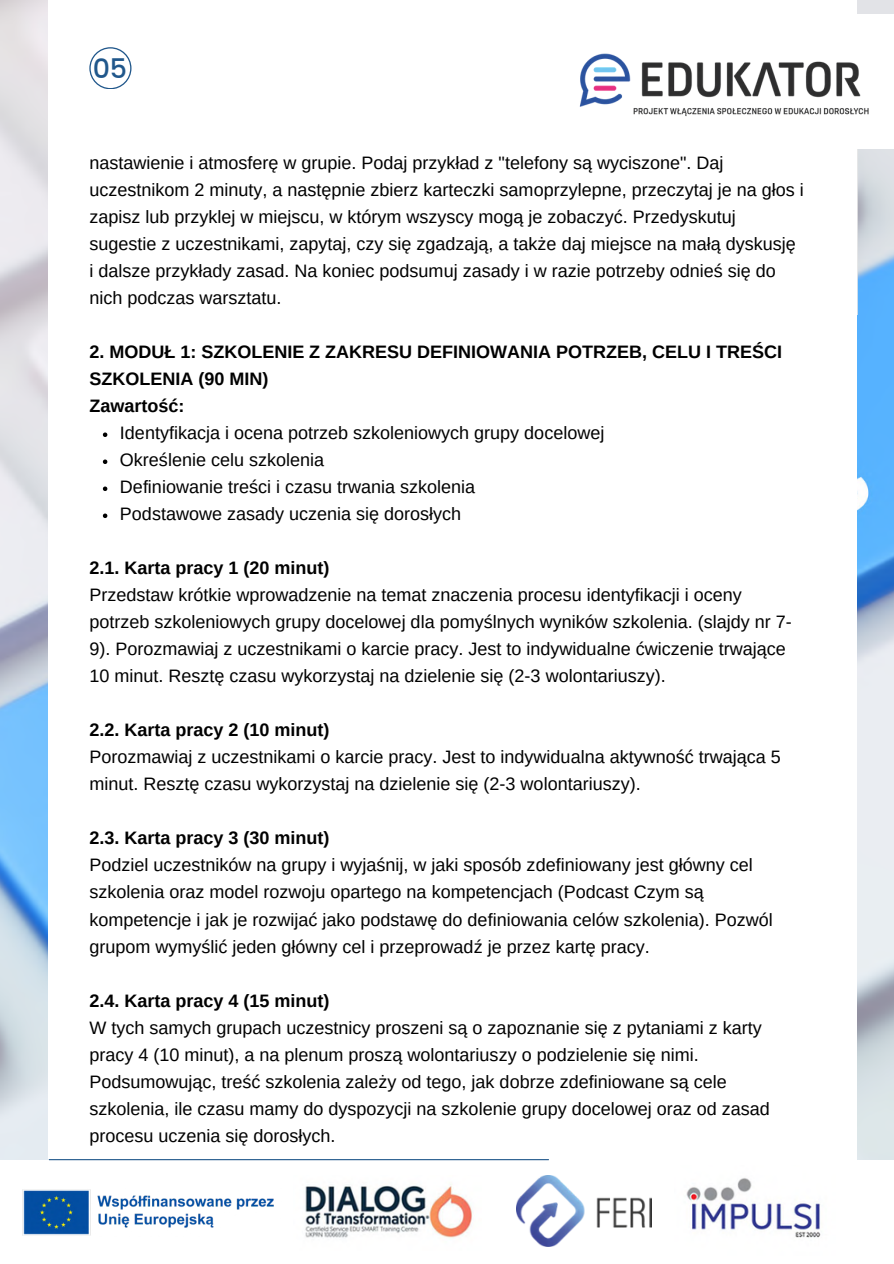
<style>
.page{position:relative;width:894px;height:1264px;background:#fff}
.page>*{position:absolute;margin:0;border:0;box-sizing:border-box;transform-origin:0 0}
.t1{font:500 27px "Poppins";color:#20578b}
.t2{font:18px/27px "Arimo";color:#000}
.t3{font:700 18px/27px "Arimo";color:#000}
</style>
<div class="page">
<img style="left:0;top:0;width:893px;height:1160px">
<div style="left:49px;top:0;width:808px;height:1263px;background:#fff"></div>
<svg style="left:103px;top:432px;width:4px;height:5px"></svg>
<svg style="left:103px;top:459px;width:4px;height:5px"></svg>
<svg style="left:103px;top:486px;width:4px;height:5px"></svg>
<svg style="left:103px;top:513px;width:4px;height:5px"></svg>
<img style="left:686px;top:1178px;width:135px;height:60px">
<img style="left:516px;top:1175px;width:135px;height:71px">
<img style="left:305px;top:1184px;width:168px;height:54px">
<hr style="left:49px;top:1159px;width:499px;height:1px;background:#20578b">
<svg style="left:89px;top:47px;width:42px;height:42px"></svg>
<div style="left:539px;top:14px;width:354px;height:134px;background:#fff"></div>
<img style="left:579px;top:53px;width:290px;height:64px">
<img style="left:22px;top:1189px;width:252px;height:47px">
<p class="t1" style="left:93px;top:53px;width:36px">05</p>
<p class="t2" style="left:89px;top:149px;width:715px">nastawienie i atmosferę w grupie. Podaj przykład z "telefony są wyciszone". Daj uczestnikom 2 minuty, a następnie zbierz karteczki samoprzylepne, przeczytaj je na głos i zapisz lub przyklej w miejscu, w którym wszyscy mogą je zobaczyć. Przedyskutuj sugestie z uczestnikami, zapytaj, czy się zgadzają, a także daj miejsce na małą dyskusję i dalsze przykłady zasad. Na koniec podsumuj zasady i w razie potrzeby odnieś się do nich podczas warsztatu.</p>
<p class="t3" style="left:89px;top:338px;width:694px">2. MODUŁ 1: SZKOLENIE Z ZAKRESU DEFINIOWANIA POTRZEB, CELU I TREŚCI<br>SZKOLENIA (90 MIN)<br>Zawartość:</p>
<p class="t2" style="left:120px;top:419px;width:486px">Identyfikacja i ocena potrzeb szkoleniowych grupy docelowej Określenie celu szkolenia<br>Definiowanie treści i czasu trwania szkolenia<br>Podstawowe zasady uczenia się dorosłych</p>
<p class="t3" style="left:89px;top:554px;width:241px">2.1. Karta pracy 1 (20 minut)</p>
<p class="t2" style="left:89px;top:581px;width:704px">Przedstaw krótkie wprowadzenie na temat znaczenia procesu identyfikacji i oceny potrzeb szkoleniowych grupy docelowej dla pomyślnych wyników szkolenia. (slajdy nr 7- 9). Porozmawiaj z uczestnikami o karcie pracy. Jest to indywidualne ćwiczenie trwające 10 minut. Resztę czasu wykorzystaj na dzielenie się (2-3 wolontariuszy).</p>
<p class="t3" style="left:89px;top:716px;width:241px">2.2. Karta pracy 2 (10 minut)</p>
<p class="t2" style="left:89px;top:743px;width:692px">Porozmawiaj z uczestnikami o karcie pracy. Jest to indywidualna aktywność trwająca 5 minut. Resztę czasu wykorzystaj na dzielenie się (2-3 wolontariuszy).</p>
<p class="t3" style="left:89px;top:824px;width:241px">2.3. Karta pracy 3 (30 minut)</p>
<p class="t2" style="left:89px;top:851px;width:684px">Podziel uczestników na grupy i wyjaśnij, w jaki sposób zdefiniowany jest główny cel szkolenia oraz model rozwoju opartego na kompetencjach (Podcast Czym są kompetencje i jak je rozwijać jako podstawę do definiowania celów szkolenia). Pozwól grupom wymyślić jeden główny cel i przeprowadź je przez kartę pracy.</p>
<p class="t3" style="left:89px;top:986px;width:241px">2.4. Karta pracy 4 (15 minut)</p>
<p class="t2" style="left:89px;top:1013px;width:682px">W tych samych grupach uczestnicy proszeni są o zapoznanie się z pytaniami z karty pracy 4 (10 minut), a na plenum proszą wolontariuszy o podzielenie się nimi.<br>Podsumowując, treść szkolenia zależy od tego, jak dobrze zdefiniowane są cele szkolenia, ile czasu mamy do dyspozycji na szkolenie grupy docelowej oraz od zasad procesu uczenia się dorosłych.</p>
</div>
